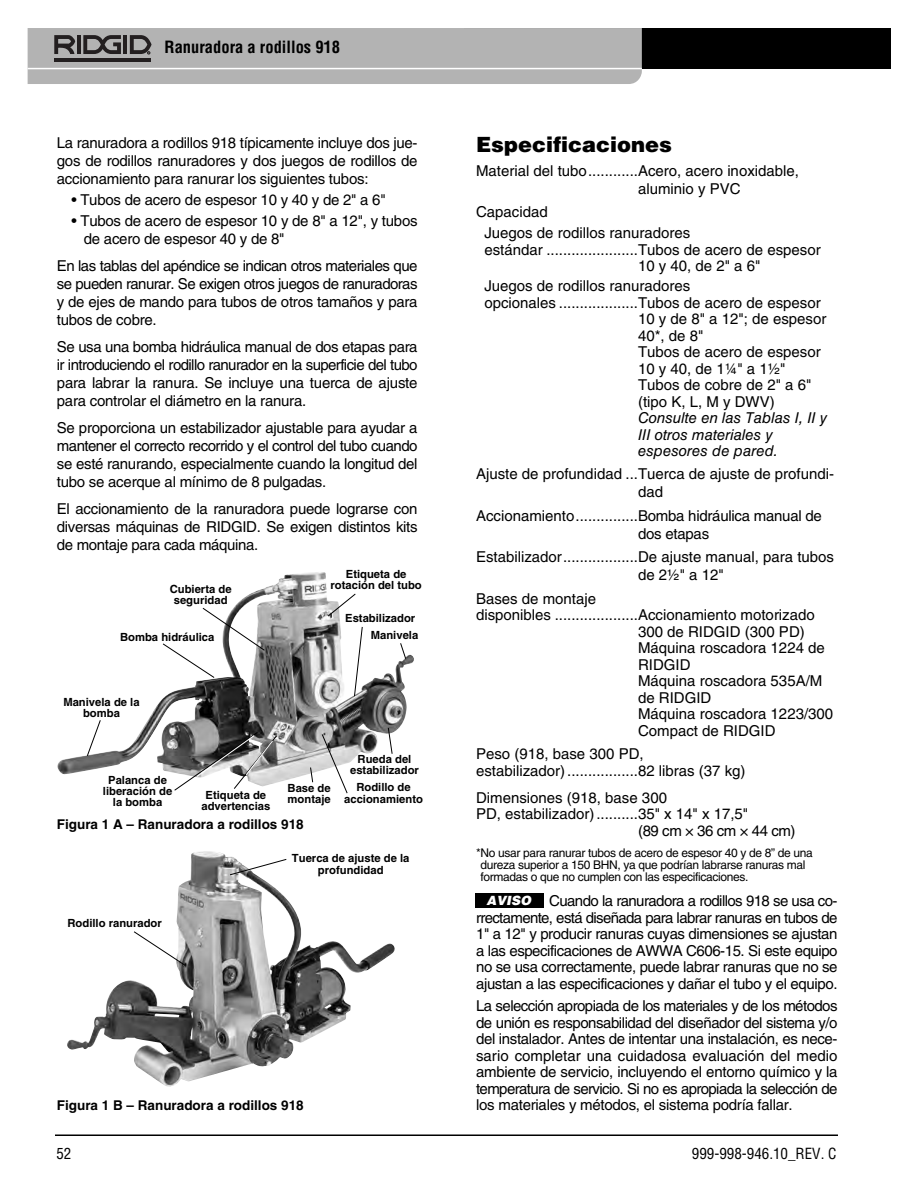
<style>
.page{position:relative;width:918px;height:1188px;background:#fff}
.page>*{position:absolute;margin:0;border:0;box-sizing:border-box;transform-origin:0 0}
.t1{font:900 21px "Helvetica LT Std";color:#000}
.t2{font:700 condensed 16.5px "Helvetica LT Std";color:#000}
.t3{font:15px/18px "Helvetica LT Std";color:#000;text-align:justify}
.t4{font:italic 15px/16.5px "Helvetica LT Std";color:#000}
.t5{font:condensed 15px "Helvetica LT Std";color:#000}
.t6{font:15px "Helvetica LT Std";letter-spacing:-.03em;color:#000}
.t7{font:700 13.5px "Helvetica LT Std";color:#000}
.t8{font:italic 900 12.75px "Helvetica LT Std";color:#fff}
.t9{font:12px/12px "Helvetica LT Std";letter-spacing:-.03em;color:#000}
.t10{font:700 11.25px/11.2px "Helvetica LT Std";color:#000;text-align:center}
</style>
<div class="page">
<hr style="left:55px;top:1134px;width:783px;height:2px;background:#000">
<div style="left:464px;top:28px;width:426px;height:41px;background:#000"></div>
<svg style="left:28px;top:28px;width:614px;height:56px;background:#afaeae"></svg>
<img style="left:57px;top:572px;width:354px;height:210px">
<img style="left:67px;top:851px;width:328px;height:199px">
<svg style="left:321px;top:733px;width:27px;height:61px"></svg>
<svg style="left:387px;top:727px;width:6px;height:28px"></svg>
<svg style="left:400px;top:642px;width:7px;height:18px"></svg>
<svg style="left:354px;top:626px;width:9px;height:71px"></svg>
<svg style="left:327px;top:593px;width:29px;height:24px"></svg>
<svg style="left:86px;top:719px;width:15px;height:38px"></svg>
<svg style="left:162px;top:607px;width:103px;height:72px"></svg>
<svg style="left:310px;top:767px;width:4px;height:16px"></svg>
<svg style="left:229px;top:858px;width:58px;height:18px"></svg>
<svg style="left:133px;top:931px;width:53px;height:35px"></svg>
<div style="left:475px;top:893px;width:69px;height:15px;background:#000"></div>
<svg style="left:174px;top:731px;width:104px;height:60px"></svg>
<p class="t2" style="left:165px;top:41px;width:177px">Ranuradora a rodillos 918</p>
<p class="t3" style="left:57px;top:135px;width:362px">La ranuradora a rodillos 918 típicamente incluye dos jue&shy;gos de rodillos ranuradores y dos juegos de rodillos de accionamiento para ranurar los siguientes tubos:</p>
<p class="t3" style="left:71px;top:192px;width:316px">• Tubos de acero de espesor 10 y 40 y de 2" a 6"</p>
<p class="t3" style="left:84px;top:214px;width:335px;text-indent:-12px">• Tubos de acero de espesor 10 y de 8" a 12", y tubos de acero de espesor 40 y de 8"</p>
<p class="t3" style="left:57px;top:258px;width:362px">En las tablas del apéndice se indican otros materiales que se pueden ranurar. Se exigen otros juegos de ranuradoras y de ejes de mando para tubos de otros tamaños y para tubos de cobre.</p>
<p class="t3" style="left:57px;top:339px;width:362px">Se usa una bomba hidráulica manual de dos etapas para ir introduciendo el rodillo ranurador en la superficie del tubo para labrar la ranura. Se incluye una tuerca de ajuste para controlar el diámetro en la ranura.</p>
<p class="t3" style="left:57px;top:420px;width:362px">Se proporciona un estabilizador ajustable para ayudar a mantener el correcto recorrido y el control del tubo cuando se esté ranurando, especialmente cuando la longitud del tubo se acerque al mínimo de 8 pulgadas.</p>
<p class="t3" style="left:57px;top:501px;width:362px">El accionamiento de la ranuradora puede lograrse con diversas máquinas de RIDGID. Se exigen distintos kits de montaje para cada máquina.</p>
<p class="t10" style="left:331px;top:569px;width:93px">Etiqueta de rotación del tubo</p>
<p class="t10" style="left:345px;top:613px;width:72px">Estabilizador</p>
<p class="t10" style="left:170px;top:585px;width:63px">Cubierta de seguridad</p>
<p class="t10" style="left:120px;top:633px;width:96px">Bomba hidráulica</p>
<p class="t10" style="left:371px;top:630px;width:49px">Manivela</p>
<p class="t10" style="left:63px;top:697px;width:78px">Manivela de la bomba</p>
<p class="t10" style="left:103px;top:775px;width:71px">Palanca de liberación de la bomba</p>
<p class="t10" style="left:202px;top:790px;width:70px">Etiqueta de advertencias</p>
<p class="t10" style="left:288px;top:784px;width:45px;text-align:left">Base de montaje</p>
<p class="t7" style="left:57px;top:820px;width:248px">Figura 1 A – Ranuradora a rodillos 918</p>
<p class="t10" style="left:350px;top:755px;width:70px">Rueda del estabilizador</p>
<p class="t10" style="left:344px;top:783px;width:80px">Rodillo de accionamiento</p>
<p class="t10" style="left:68px;top:919px;width:96px">Rodillo ranurador</p>
<p class="t10" style="left:292px;top:854px;width:119px">Tuerca de ajuste de la profundidad</p>
<p class="t7" style="left:57px;top:1100px;width:248px">Figura 1 B – Ranuradora a rodillos 918</p>
<h1 class="t1" style="left:476px;top:137px;width:198px">Especificaciones</h1>
<p class="t3" style="left:638px;top:163px;width:162px;text-indent:-162px">Material del tubo............Acero, acero inoxidable, aluminio y PVC</p>
<p class="t3" style="left:484px;top:203px;width:207px;line-height:21.3px;text-indent:-8px">Capacidad<br>Juegos de rodillos ranuradores</p>
<p class="t3" style="left:638px;top:243px;width:184px;line-height:16.5px;text-indent:-154px">estándar ......................Tubos de acero de espesor<br>10 y 40, de 2" a 6"</p>
<p class="t3" style="left:484px;top:278px;width:207px">Juegos de rodillos ranuradores</p>
<p class="t3" style="left:484px;top:295px;width:338px">opcionales ...................Tubos de acero de espesor</p>
<p class="t3" style="left:638px;top:311px;width:190px">10 y de 8" a 12"; de espesor</p>
<p class="t3" style="left:638px;top:328px;width:67px">40*, de 8"</p>
<p class="t3" style="left:638px;top:344px;width:184px">Tubos de acero de espesor</p>
<p class="t3" style="left:638px;top:361px;width:149px">10 y 40, de 1¼" a 1½"</p>
<p class="t3" style="left:638px;top:377px;width:175px">Tubos de cobre de 2" a 6"</p>
<p class="t3" style="left:638px;top:394px;width:138px">(tipo K, L, M y DWV)</p>
<p class="t4" style="left:638px;top:411px;width:191px">Consulte en las Tablas I, II y<br>III otros materiales y espesores de pared.</p>
<p class="t3" style="left:476px;top:467px;width:359px;text-align:center">Ajuste de profundidad ...Tuerca de ajuste de profundi&shy;dad</p>
<p class="t3" style="left:638px;top:508px;width:185px;text-indent:-162px">Accionamiento...............Bomba hidráulica manual de dos etapas</p>
<p class="t3" style="left:638px;top:549px;width:197px;text-indent:-162px">Estabilizador..................De ajuste manual, para tubos de 2½" a 12"</p>
<p class="t3" style="left:476px;top:591px;width:122px">Bases de montaje</p>
<p class="t3" style="left:476px;top:607px;width:340px">disponibles ....................Accionamiento motorizado</p>
<p class="t3" style="left:638px;top:624px;width:168px">300 de RIDGID (300 PD)</p>
<p class="t3" style="left:638px;top:640px;width:188px">Máquina roscadora 1224 de</p>
<p class="t3" style="left:638px;top:657px;width:54px">RIDGID</p>
<p class="t3" style="left:638px;top:673px;width:186px">Máquina roscadora 535A/M</p>
<p class="t3" style="left:638px;top:690px;width:75px">de RIDGID</p>
<p class="t3" style="left:638px;top:706px;width:197px">Máquina roscadora 1223/300</p>
<p class="t3" style="left:638px;top:723px;width:139px">Compact de RIDGID</p>
<p class="t3" style="left:476px;top:747px;width:271px;line-height:16.5px">Peso (918, base 300 PD, estabilizador).................82 libras (37 kg)</p>
<p class="t3" style="left:476px;top:790px;width:192px">Dimensiones (918, base 300</p>
<p class="t3" style="left:476px;top:806px;width:274px">PD, estabilizador)..........35" x 14" x 17,5"</p>
<p class="t6" style="left:638px;top:825px;width:159px">(89 cm × 36 cm × 44 cm)</p>
<p class="t9" style="left:480px;top:847px;width:334px;text-indent:-4px">*No usar para ranurar tubos de acero de espesor 40 y de 8” de una dureza superior a 150 BHN, ya que podrían labrarse ranuras mal formadas o que no cumplen con las especificaciones.</p>
<p class="t3" style="left:476px;top:894px;width:363px;line-height:16.5px;text-indent:73px">Cuando la ranuradora a rodillos 918 se usa co&shy;rrectamente, está diseñada para labrar ranuras en tubos de 1" a 12" y producir ranuras cuyas dimensiones se ajustan a las especificaciones de AWWA C606-15. Si este equipo no se usa correctamente, puede labrar ranuras que no se ajustan a las especificaciones y dañar el tubo y el equipo.</p>
<p class="t3" style="left:476px;top:999px;width:363px;line-height:16.5px">La selección apropiada de los materiales y de los métodos de unión es responsabilidad del diseñador del sistema y/o del instalador. Antes de intentar una instalación, es nece&shy;sario completar una cuidadosa evaluación del medio ambiente de servicio, incluyendo el entorno químico y la temperatura de servicio. Si no es apropiada la selección de los materiales y métodos, el sistema podría fallar.</p>
<p class="t8" style="left:486px;top:896px;width:46px">AVISO</p>
<p class="t5" style="left:56px;top:1148px;width:16px">52</p>
<p class="t5" style="left:692px;top:1148px;width:146px">999-998-946.10_REV. C</p>
</div>
